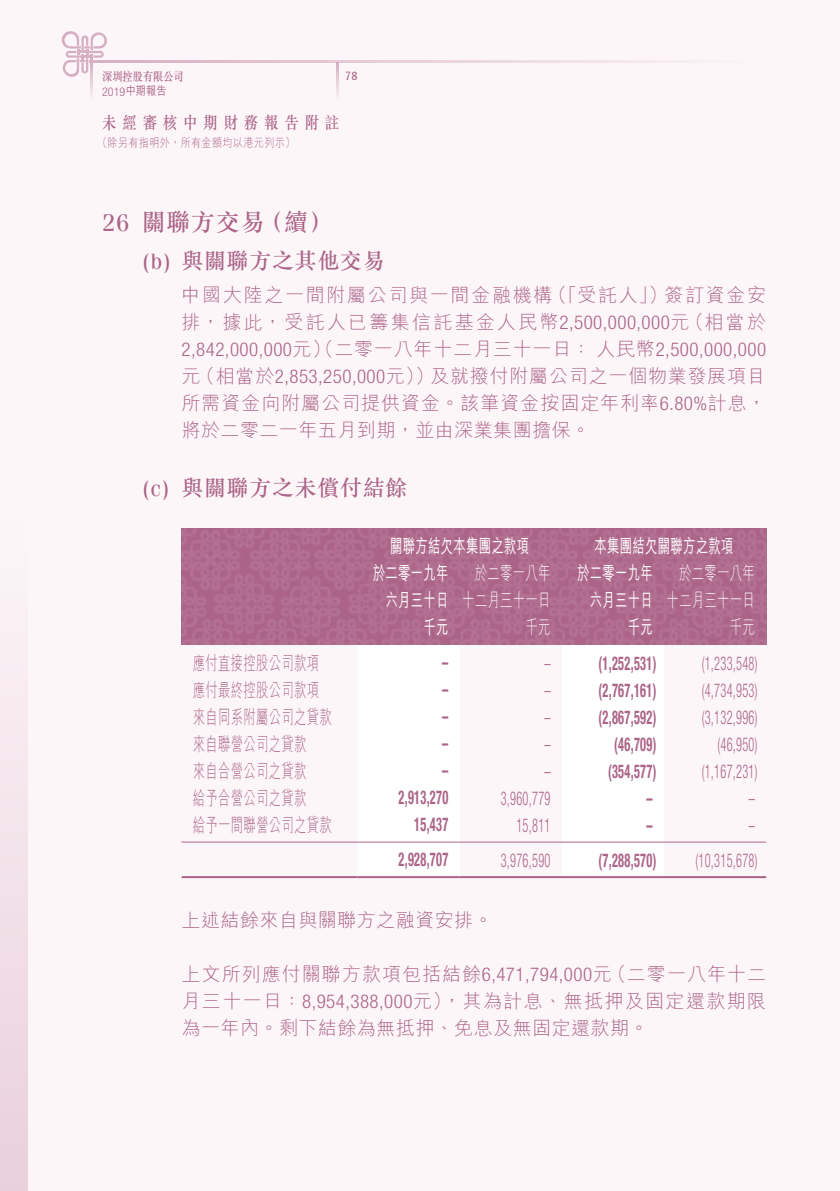
<style>
.page{position:relative;width:840px;height:1191px;background:#fff}
.page>*{position:absolute;margin:0;border:0;box-sizing:border-box;transform-origin:0 0}
.t1{font:500 24px "M Sung HK";letter-spacing:.03em;color:#ab6488}
.t2{font:500 22px "M Sung HK";letter-spacing:.03em;color:#ab6488}
.t3{font:300 19px/27px "M Hei HK";letter-spacing:.025em;color:#ab6488;text-align:justify}
.t4{font:300 condensed 19px "Helvetica Neue LT Std";letter-spacing:.025em;color:#ab6488;scale:.65 1}
.t5{font:700 condensed 19px "Helvetica Neue LT Std";letter-spacing:.025em;color:#ab6488;scale:.65 1}
.t6{font:300 19px "M Hei HK";letter-spacing:.025em;color:#ab6488;scale:.65 1}
.t7{font:300 19px/27px "M Hei HK";letter-spacing:.09em;color:#ab6488}
.t8{font:500 19px/27px "M Hei HK";letter-spacing:.025em;color:#fff;text-align:right;scale:.65 1}
.t9{font:300 condensed 19px "Helvetica Neue LT Std";letter-spacing:.025em;color:#ab6488}
.t10{font:300 19px/27px "M Hei HK";letter-spacing:.025em;color:#fff;text-align:right;scale:.65 1}
.t11{font:500 17px "M Sung HK";letter-spacing:.4em;color:#ab6488;scale:.85 1}
.t12{font:condensed 13px "Modena";color:#ab6488}
.t13{font:300 12px "M Hei HK";letter-spacing:.025em;color:#ab6488;scale:.85 1}
.t14{font:500 12px "M Sung HK";color:#ab6488;scale:.85 1}
.t15{font:300 condensed 12px "Helvetica Neue LT Std";color:#ab6488}
.s1{font-family:"M Hei HK";font-weight:500;font-stretch:normal}
.s2{font-family:"Fenice Std";font-weight:400}
.s3{font-family:"Helvetica Neue LT Std";font-stretch:condensed}
.s4{font-family:"M Hei HK";font-stretch:normal}
</style>
<div class="page">
<div style="left:0;top:0;width:839px;height:1191px;background:#fdf6f9"></div>
<div style="left:0;top:522px;width:28px;height:669px;background:linear-gradient(to bottom,#fcf5f8,#e9d0db)"></div>
<hr style="left:91px;top:63px;width:2px;height:37px;background:#d7afc2">
<hr style="left:89px;top:60px;width:676px;height:2px;background:#d7afc2">
<svg style="left:61px;top:31px;width:48px;height:47px"></svg>
<hr style="left:336px;top:63px;width:2px;height:37px;background:#d7afc2">
<div style="left:181px;top:528px;width:584px;height:117px;background:#af6b8e"></div>
<svg style="left:357px;top:842px;width:102px;height:1px"></svg>
<svg style="left:561px;top:842px;width:102px;height:1px"></svg>
<hr style="left:181px;top:841px;width:176px;height:1px;background:#ab6488">
<hr style="left:357px;top:841px;width:102px;height:1px;background:#ab6488">
<hr style="left:459px;top:841px;width:102px;height:1px;background:#ab6488">
<hr style="left:561px;top:841px;width:102px;height:1px;background:#ab6488">
<hr style="left:663px;top:841px;width:102px;height:1px;background:#ab6488">
<hr style="left:181px;top:876px;width:176px;height:2px;background:#ab6488">
<hr style="left:357px;top:876px;width:102px;height:2px;background:#ab6488">
<hr style="left:459px;top:876px;width:102px;height:2px;background:#ab6488">
<hr style="left:561px;top:876px;width:102px;height:2px;background:#ab6488">
<hr style="left:663px;top:876px;width:102px;height:2px;background:#ab6488">
<p class="t14" style="left:102px;top:68px;width:97px">深圳控股有限公司</p>
<p class="t15" style="left:102px;top:85px;width:66px">2019<span class="s1">中期報告</span></p>
<p class="t12" style="left:345px;top:70px;width:14px">78</p>
<p class="t11" style="left:102px;top:111px;width:280px">未經審核中期財務報告附註</p>
<p class="t13" style="left:97px;top:134px;width:235px">（除另有指明外，所有金額均以港元列示）</p>
<p class="t1" style="left:102px;top:206px;width:232px"><span class="s2">26</span> 關聯方交易（續）</p>
<p class="t2" style="left:142px;top:245px;width:244px"><span class="s2">(b)</span> 與關聯方之其他交易</p>
<p class="t7" style="left:181px;top:280px;width:585px">中國大陸之一間附屬公司與一間金融機構（「受託人」）簽訂資金安排，據此，受託人已籌集信託基金人民幣<span class="s3">2,500,000,000</span>元（相當於</p>
<p class="t9" style="left:181px;top:338px;width:585px">2,842,000,000<span class="s4">元）（二零一八年十二月三十一日：人民幣</span>2,500,000,000</p>
<p class="t3" style="left:181px;top:361px;width:585px">元（相當於<span class="s3">2,853,250,000</span>元））及就撥付附屬公司之一個物業發展項目所需資金向附屬公司提供資金。該筆資金按固定年利率<span class="s3">6.80%</span>計息，將於二零二一年五月到期，並由深業集團擔保。</p>
<p class="t2" style="left:142px;top:472px;width:267px"><span class="s2">(c)</span> 與關聯方之未償付結餘</p>
<p class="t8" style="left:390px;top:531px;width:215px">關聯方結欠本集團之款項</p>
<p class="t8" style="left:594px;top:531px;width:215px">本集團結欠關聯方之款項</p>
<p class="t8" style="left:372px;top:558px;width:118px">於二零一九年六月三十日</p>
<p class="t10" style="left:462px;top:559px;width:137px">於二零一八年十二月三十一日</p>
<p class="t8" style="left:576px;top:558px;width:118px">於二零一九年六月三十日</p>
<p class="t10" style="left:666px;top:559px;width:137px">於二零一八年十二月三十一日</p>
<p class="t8" style="left:423px;top:612px;width:40px">千元</p>
<p class="t10" style="left:525px;top:613px;width:40px">千元</p>
<p class="t8" style="left:627px;top:612px;width:40px">千元</p>
<p class="t10" style="left:729px;top:613px;width:40px">千元</p>
<p class="t6" style="left:193px;top:649px;width:196px">應付直接控股公司款項</p>
<p class="t5" style="left:442px;top:650px;width:11px">–</p>
<p class="t4" style="left:544px;top:652px;width:11px">–</p>
<p class="t5" style="left:598px;top:651px;width:90px">(1,252,531)</p>
<p class="t4" style="left:701px;top:652px;width:87px">(1,233,548)</p>
<p class="t6" style="left:193px;top:676px;width:196px">應付最終控股公司款項</p>
<p class="t5" style="left:442px;top:677px;width:11px">–</p>
<p class="t4" style="left:544px;top:679px;width:11px">–</p>
<p class="t5" style="left:598px;top:678px;width:90px">(2,767,161)</p>
<p class="t4" style="left:701px;top:679px;width:87px">(4,734,953)</p>
<p class="t6" style="left:193px;top:703px;width:215px">來自同系附屬公司之貸款</p>
<p class="t5" style="left:442px;top:704px;width:11px">–</p>
<p class="t4" style="left:544px;top:706px;width:11px">–</p>
<p class="t5" style="left:598px;top:705px;width:90px">(2,867,592)</p>
<p class="t4" style="left:701px;top:706px;width:87px">(3,132,996)</p>
<p class="t6" style="left:193px;top:730px;width:176px">來自聯營公司之貸款</p>
<p class="t5" style="left:442px;top:731px;width:11px">–</p>
<p class="t4" style="left:544px;top:733px;width:11px">–</p>
<p class="t5" style="left:614px;top:732px;width:66px">(46,709)</p>
<p class="t4" style="left:717px;top:733px;width:63px">(46,950)</p>
<p class="t6" style="left:193px;top:757px;width:176px">來自合營公司之貸款</p>
<p class="t5" style="left:442px;top:758px;width:11px">–</p>
<p class="t4" style="left:544px;top:760px;width:11px">–</p>
<p class="t5" style="left:607px;top:759px;width:76px">(354,577)</p>
<p class="t4" style="left:701px;top:760px;width:87px">(1,167,231)</p>
<p class="t6" style="left:193px;top:784px;width:176px">給予合營公司之貸款</p>
<p class="t5" style="left:398px;top:785px;width:78px">2,913,270</p>
<p class="t4" style="left:500px;top:787px;width:78px">3,960,779</p>
<p class="t5" style="left:646px;top:786px;width:11px">–</p>
<p class="t4" style="left:748px;top:787px;width:11px">–</p>
<p class="t6" style="left:193px;top:811px;width:215px">給予一間聯營公司之貸款</p>
<p class="t5" style="left:414px;top:812px;width:54px">15,437</p>
<p class="t4" style="left:516px;top:814px;width:54px">15,811</p>
<p class="t5" style="left:646px;top:813px;width:11px">–</p>
<p class="t4" style="left:748px;top:814px;width:11px">–</p>
<p class="t5" style="left:398px;top:848px;width:78px">2,928,707</p>
<p class="t4" style="left:500px;top:849px;width:78px">3,976,590</p>
<p class="t5" style="left:598px;top:849px;width:90px">(7,288,570)</p>
<p class="t4" style="left:695px;top:849px;width:97px">(10,315,678)</p>
<p class="t3" style="left:181px;top:906px;width:312px">上述結餘來自與關聯方之融資安排。</p>
<p class="t3" style="left:181px;top:960px;width:585px">上文所列應付關聯方款項包括結餘<span class="s3">6,471,794,000</span>元（二零一八年十二月三十一日：<span class="s3">8,954,388,000</span>元），其為計息、無抵押及固定還款期限為一年內。剩下結餘為無抵押、免息及無固定還款期。</p>
</div>
